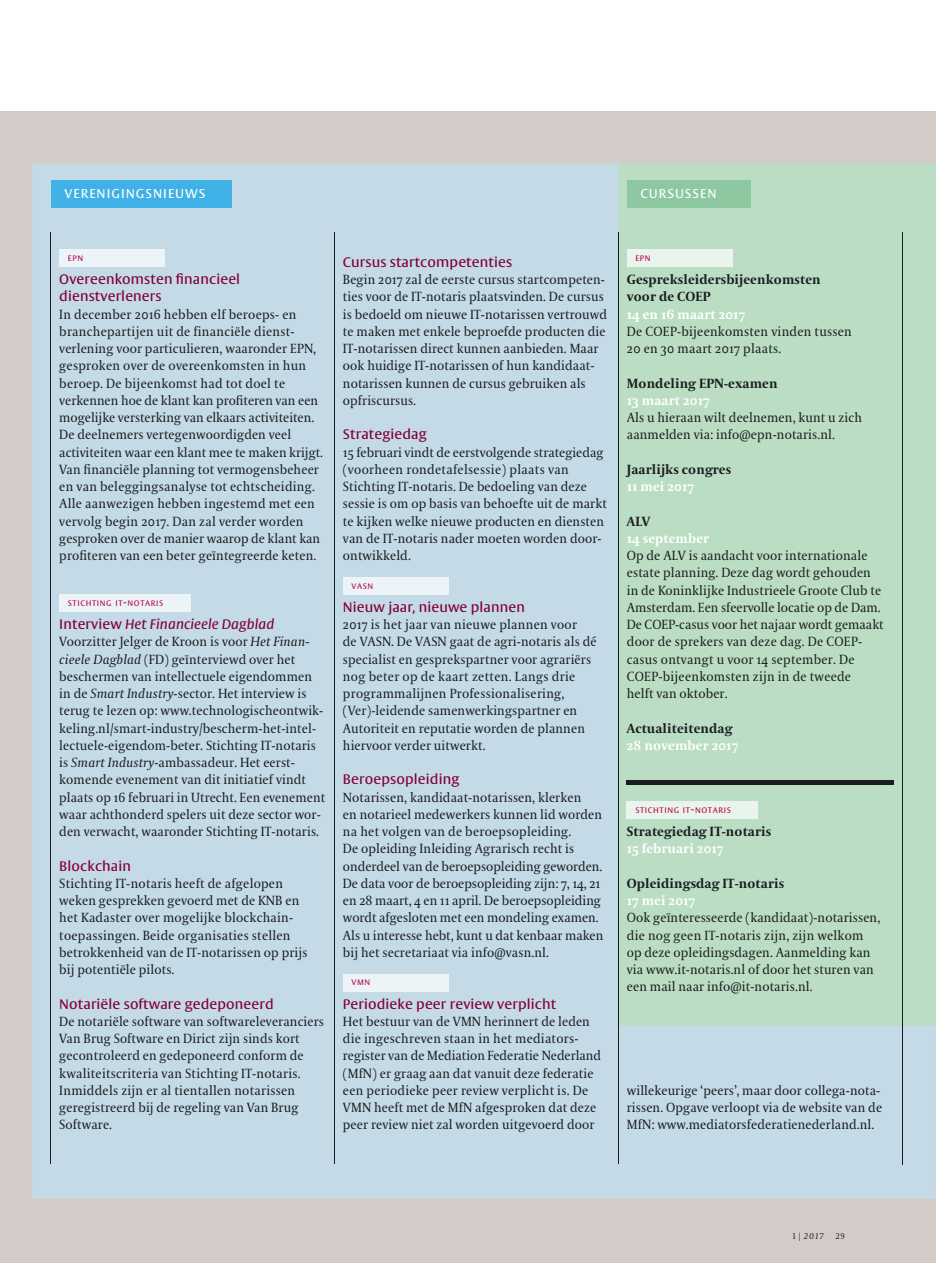
<style>
.page{position:relative;width:936px;height:1263px;background:#fff}
.page>*{position:absolute;margin:0;border:0;box-sizing:border-box;transform-origin:0 0}
.t1{font:13.5px/17.2px "VPRO Vesta";letter-spacing:.01em;color:#810035}
.t2{font:italic 13.5px "VPRO Vesta";letter-spacing:.01em;color:#810035}
.t3{font:13.2px/17.2px "VPRO Coranto";letter-spacing:.01em;color:#1b1c20}
.t4{font:700 13.2px/17.2px "VPRO Coranto";letter-spacing:.01em;color:#1b1c20}
.t5{font:700 13.2px "VPRO Coranto";letter-spacing:.01em;color:#fff}
.t6{font:12.6px "VPRO Vesta";letter-spacing:.08em;color:#fff}
.t7{font:italic 8.25px "VPRO Coranto";color:#1b1c20}
.t8{font:8.25px "VPRO Coranto Cn";color:#1b1c20}
.t9{font:7.8px "VPRO Vesta";letter-spacing:.08em;color:#b90852}
.s1{font-size:11.25px}
.s2{font-style:normal}
.s3{font-style:italic}
.s4{font-family:"VPRO Coranto Cn";font-style:normal}
</style>
<div class="page">
<div style="left:0;top:112px;width:935px;height:1151px;background:#d2cbc8"></div>
<div style="left:32px;top:163px;width:903px;height:1035px;background:#c4dae6"></div>
<div style="left:618px;top:163px;width:317px;height:863px;background:#baddc3"></div>
<div style="left:51px;top:181px;width:180px;height:27px;background:#3fb1e6"></div>
<div style="left:626px;top:181px;width:124px;height:27px;background:#8ec8a0"></div>
<div style="left:626px;top:250px;width:106px;height:17px;background:#e9f4ec"></div>
<hr style="left:626px;top:780px;width:268px;height:4px;background:#1b1c20">
<div style="left:626px;top:802px;width:131px;height:17px;background:#e9f4ec"></div>
<div style="left:59px;top:250px;width:106px;height:17px;background:#ecf4f8"></div>
<div style="left:59px;top:595px;width:131px;height:17px;background:#ecf4f8"></div>
<div style="left:343px;top:577px;width:106px;height:18px;background:#ecf4f8"></div>
<div style="left:343px;top:974px;width:106px;height:17px;background:#ecf4f8"></div>
<hr style="left:334px;top:232px;width:1px;height:932px;background:#1b1c20">
<hr style="left:618px;top:232px;width:1px;height:932px;background:#1b1c20">
<hr style="left:51px;top:232px;width:1px;height:932px;background:#1b1c20">
<hr style="left:901px;top:232px;width:1px;height:933px;background:#1b1c20">
<p class="t6" style="left:65px;top:188px;width:142px">VERENIGINGSNIEUWS</p>
<p class="t6" style="left:640px;top:188px;width:78px">CURSUSSEN</p>
<p class="t9" style="left:68px;top:255px;width:17px">EPN</p>
<p class="t1" style="left:59px;top:272px;width:182px">Overeenkomsten financieel dienstverleners</p>
<p class="t3" style="left:59px;top:305px;width:265px">In december 2016 hebben elf beroeps- en branchepartijen uit de financiële dienst&shy;verlening voor particulieren, waaronder EPN, gesproken over de overeenkomsten in hun beroep. De bijeenkomst had tot doel te verkennen hoe de klant kan profiteren van een mogelijke versterking van elkaars activiteiten.<br>De deelnemers vertegenwoordigden veel activiteiten waar een klant mee te maken krijgt.<br>Van financiële planning tot vermogensbeheer en van beleggingsanalyse tot echtscheiding.<br>Alle aanwezigen hebben ingestemd met een vervolg begin 2017. Dan zal verder worden gesproken over de manier waarop de klant kan profiteren van een beter geïntegreerde keten.</p>
<p class="t9" style="left:68px;top:600px;width:97px">STICHTING IT<span class="s1">-</span>NOTARIS</p>
<p class="t2" style="left:59px;top:618px;width:216px"><span class="s2">Interview</span> Het Financieele Dagblad</p>
<p class="t3" style="left:59px;top:633px;width:267px">Voorzitter Jelger de Kroon is voor <span class="s3">Het Finan&shy;cieele Dagblad</span> (FD) geïnterviewd over het beschermen van intellectuele eigendommen in de <span class="s3">Smart Industry</span>-sector. Het interview is terug te lezen op: www.technologischeontwik&shy;keling.nl/smart-industry/bescherm-het-intel&shy;lectuele-eigendom-beter. Stichting IT-notaris is <span class="s3">Smart Industry</span>-ambassadeur. Het eerst&shy;komende evenement van dit initiatief vindt plaats op 16 februari in Utrecht. Een evenement waar achthonderd spelers uit deze sector wor - den verwacht, waaronder Stichting IT-notaris.</p>
<p class="t1" style="left:59px;top:858px;width:73px">Blockchain</p>
<p class="t3" style="left:59px;top:875px;width:250px">Stichting IT-notaris heeft de afgelopen weken gesprekken gevoerd met de KNB en het Kadaster over mogelijke blockchain&shy;toepassingen. Beide organisaties stellen betrokkenheid van de IT-notarissen op prijs bij potentiële pilots.</p>
<p class="t1" style="left:59px;top:996px;width:216px">Notariële software gedeponeerd</p>
<p class="t3" style="left:59px;top:1013px;width:266px">De notariële software van softwareleveranciers Van Brug Software en Dirict zijn sinds kort gecontroleerd en gedeponeerd conform de kwaliteitscriteria van Stichting IT-notaris.<br>Inmiddels zijn er al tientallen notarissen geregistreerd bij de regeling van Van Brug Software.</p>
<p class="t1" style="left:343px;top:254px;width:171px">Cursus startcompetenties</p>
<p class="t3" style="left:343px;top:271px;width:265px">Begin 2017 zal de eerste cursus startcompeten&shy;ties voor de IT-notaris plaatsvinden. De cursus is bedoeld om nieuwe IT-notarissen vertrouwd te maken met enkele beproefde producten die IT-notarissen direct kunnen aanbieden. Maar ook huidige IT-notarissen of hun kandidaat&shy;notarissen kunnen de cursus gebruiken als opfriscursus.</p>
<p class="t1" style="left:343px;top:427px;width:85px">Strategiedag</p>
<p class="t3" style="left:343px;top:443px;width:265px">15 februari vindt de eerstvolgende strategiedag (voorheen rondetafelsessie) plaats van Stichting IT-notaris. De bedoeling van deze sessie is om op basis van behoefte uit de markt te kijken welke nieuwe producten en diensten van de IT-notaris nader moeten worden door&shy;ontwikkeld.</p>
<p class="t9" style="left:351px;top:582px;width:23px">VASN</p>
<p class="t1" style="left:343px;top:599px;width:183px">Nieuw jaar, nieuwe plannen</p>
<p class="t3" style="left:343px;top:616px;width:255px">2017 is het jaar van nieuwe plannen voor<br>de VASN. De VASN gaat de agri-notaris als dé specialist en gesprekspartner voor agrariërs nog beter op de kaart zetten. Langs drie programmalijnen Professionalisering, (Ver)-leidende samenwerkingspartner en Autoriteit en reputatie worden de plannen hiervoor verder uitwerkt.</p>
<p class="t1" style="left:343px;top:772px;width:118px">Beroepsopleiding</p>
<p class="t3" style="left:343px;top:788px;width:262px">Notarissen, kandidaat-notarissen, klerken<br>en notarieel medewerkers kunnen lid worden na het volgen van de beroepsopleiding.<br>De opleiding Inleiding Agrarisch recht is onderdeel van de beroepsopleiding geworden.<br>De data voor de beroepsopleiding zijn: 7, 14, 21 en 28 maart, 4 en 11 april. De beroepsopleiding wordt afgesloten met een mondeling examen.<br>Als u interesse hebt, kunt u dat kenbaar maken bij het secretariaat via info@vasn.nl.</p>
<p class="t9" style="left:351px;top:979px;width:20px">VMN</p>
<p class="t1" style="left:343px;top:996px;width:215px">Periodieke peer review verplicht</p>
<p class="t3" style="left:343px;top:1013px;width:260px">Het bestuur van de VMN herinnert de leden die ingeschreven staan in het mediators&shy;register van de Mediation Federatie Nederland (MfN) er graag aan dat vanuit deze federatie een periodieke peer review verplicht is. De VMN heeft met de MfN afgesproken dat deze peer review niet zal worden uitgevoerd door</p>
<p class="t9" style="left:635px;top:255px;width:17px">EPN</p>
<p class="t4" style="left:626px;top:271px;width:195px">Gespreksleidersbijeenkomsten voor de COEP</p>
<p class="t5" style="left:626px;top:306px;width:120px">14 en 16 maart 2017</p>
<p class="t3" style="left:626px;top:323px;width:226px">De COEP-bijeenkomsten vinden tussen<br>20 en 30 maart 2017 plaats.</p>
<p class="t4" style="left:626px;top:374px;width:152px">Mondeling EPN-examen</p>
<p class="t5" style="left:626px;top:392px;width:84px">13 maart 2017</p>
<p class="t3" style="left:626px;top:409px;width:237px">Als u hieraan wilt deelnemen, kunt u zich aanmelden via: info@epn-notaris.nl.</p>
<p class="t4" style="left:626px;top:460px;width:106px">Jaarlijks congres</p>
<p class="t5" style="left:626px;top:478px;width:68px">11 mei 2017</p>
<p class="t4" style="left:626px;top:512px;width:25px">ALV</p>
<p class="t5" style="left:626px;top:530px;width:84px">14 september</p>
<p class="t3" style="left:626px;top:547px;width:258px">Op de ALV is aandacht voor internationale estate planning. Deze dag wordt gehouden in de Koninklijke Industrieele Groote Club te Amsterdam. Een sfeervolle locatie op de Dam.<br>De COEP-casus voor het najaar wordt gemaakt door de sprekers van deze dag. De COEP&shy;casus ontvangt u voor 14 september. De COEP-bijeenkomsten zijn in de tweede<br>helft van oktober.</p>
<p class="t4" style="left:626px;top:719px;width:107px">Actualiteitendag</p>
<p class="t5" style="left:626px;top:737px;width:113px">28 november 2017</p>
<p class="t9" style="left:635px;top:807px;width:97px">STICHTING IT<span class="s1">-</span>NOTARIS</p>
<p class="t4" style="left:626px;top:823px;width:146px">Strategiedag IT-notaris</p>
<p class="t5" style="left:626px;top:841px;width:98px">15 februari 2017</p>
<p class="t4" style="left:626px;top:874px;width:159px">Opleidingsdag IT-notaris</p>
<p class="t5" style="left:626px;top:892px;width:70px">17 mei 2017</p>
<p class="t3" style="left:626px;top:909px;width:255px">Ook geïnteresseerde (kandidaat)-notarissen, die nog geen IT-notaris zijn, zijn welkom op deze opleidingsdagen. Aanmelding kan via www.it-notaris.nl of door het sturen van een mail naar info@it-notaris.nl.</p>
<p class="t3" style="left:626px;top:1082px;width:257px">willekeurige ‘peers’, maar door collega-nota&shy;rissen. Opgave verloopt via de website van de<br>MfN: www.mediatorsfederatienederland.nl.</p>
<p class="t7" style="left:792px;top:1231px;width:32px"><span class="s4">1 |</span> 2017</p>
<p class="t8" style="left:835px;top:1231px;width:10px">29</p>
</div>
